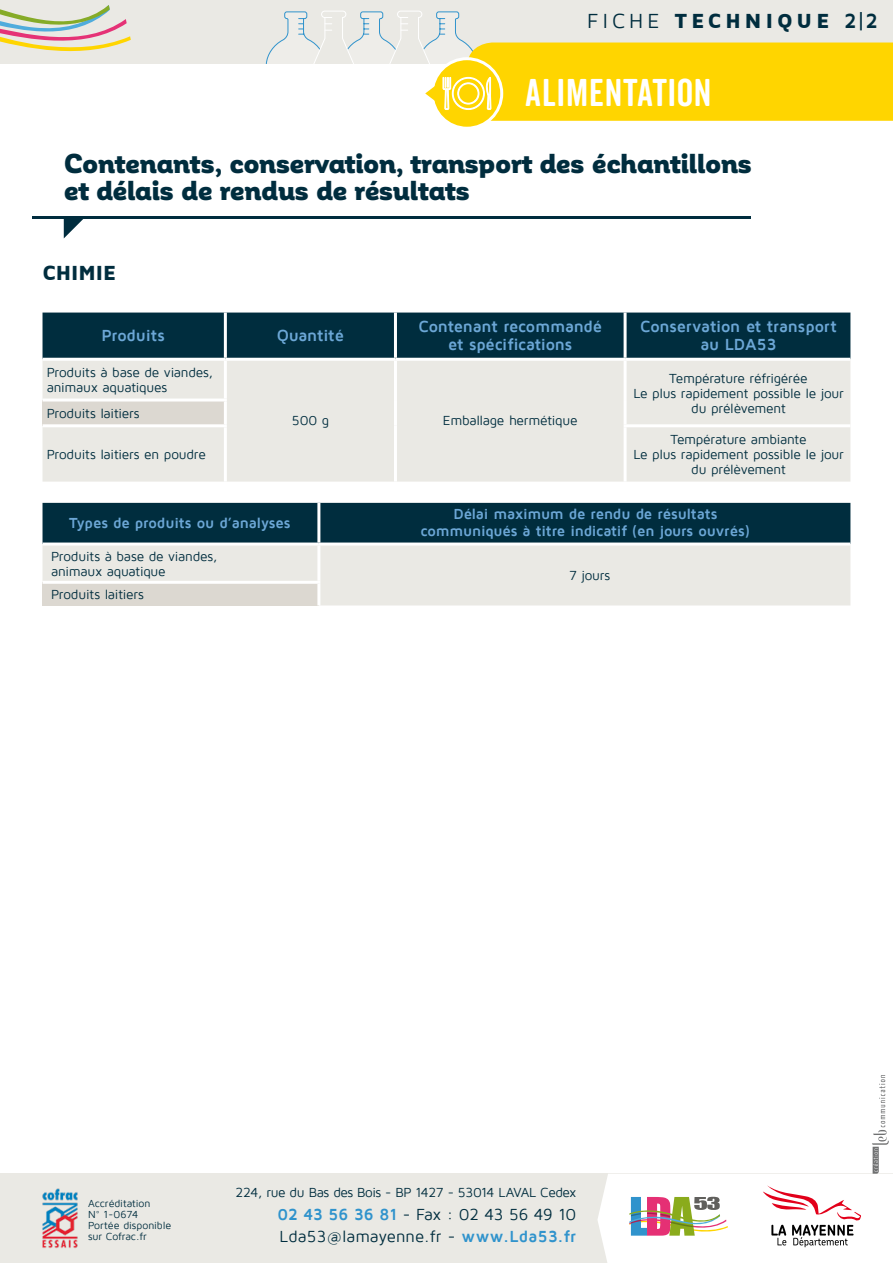
<style>
.page{position:relative;width:893px;height:1263px;background:#fff}
.page>*{position:absolute;margin:0;border:0;box-sizing:border-box;transform-origin:0 0}
.t1{font:37.5px "Veneer Clean Soft";letter-spacing:.025em;color:#fff}
.t2{font:900 27px/27px "Corporative Alt";letter-spacing:-.015em;color:#002d3e}
.t3{font:900 21px "Maven Pro";letter-spacing:.18em;color:#002d3e}
.t4{font:700 21px "Maven Pro";color:#002d3e}
.t5{font:700 16.5px/18px "Maven Pro";letter-spacing:-.01em;color:#6ca7d6;text-align:center}
.t6{font:16.5px/22.5px "Maven Pro";letter-spacing:-.005em;color:#002d3e}
.t7{font:700 15px/16.5px "Maven Pro";letter-spacing:-.015em;color:#6ca7d6;text-align:center}
.t8{font:13.5px/15px "Maven Pro";letter-spacing:-.015em;color:#002d3e}
.t9{font:13.5px "Maven Pro";letter-spacing:-.035em;color:#002d3e}
.t10{font:10.5px/11.2px "Maven Pro";color:#002d3e}
.s1{font-weight:400}
.s2{font-weight:400;font-size:24px}
.s3{font-weight:700;color:#3093cc}
</style>
<div class="page">
<div style="left:0;top:0;width:893px;height:64px;background:#eae9e4"></div>
<svg style="left:0;top:5px;width:131px;height:46px"></svg>
<div style="left:0;top:1174px;width:893px;height:89px;background:#eae9e4"></div>
<img style="left:43px;top:1188px;width:34px;height:60px">
<svg style="left:597px;top:1075px;width:296px;height:188px"></svg>
<svg style="left:265px;top:11px;width:628px;height:116px"></svg>
<hr style="left:32px;top:216px;width:718px;height:2px;background:#002d3e">
<svg style="left:64px;top:218px;width:22px;height:20px"></svg>
<div style="left:43px;top:313px;width:807px;height:45px;background:#002d3e"></div>
<div style="left:43px;top:361px;width:807px;height:121px;background:#eae9e4"></div>
<div style="left:43px;top:400px;width:182px;height:26px;background:#dcd8d1"></div>
<hr style="left:224px;top:313px;width:3px;height:45px;background:#fff">
<hr style="left:394px;top:313px;width:3px;height:45px;background:#fff">
<hr style="left:624px;top:313px;width:3px;height:45px;background:#fff">
<hr style="left:224px;top:361px;width:3px;height:37px;background:#fff">
<hr style="left:394px;top:361px;width:3px;height:39px;background:#fff">
<hr style="left:624px;top:361px;width:3px;height:39px;background:#fff">
<hr style="left:43px;top:398px;width:184px;height:3px;background:#fff">
<hr style="left:224px;top:401px;width:3px;height:23px;background:#fff">
<hr style="left:394px;top:400px;width:3px;height:26px;background:#fff">
<hr style="left:624px;top:400px;width:3px;height:24px;background:#fff">
<hr style="left:43px;top:424px;width:184px;height:3px;background:#fff">
<hr style="left:224px;top:427px;width:3px;height:55px;background:#fff">
<hr style="left:394px;top:426px;width:3px;height:56px;background:#fff">
<hr style="left:624px;top:424px;width:226px;height:3px;background:#fff">
<hr style="left:624px;top:427px;width:3px;height:55px;background:#fff">
<div style="left:43px;top:503px;width:807px;height:39px;background:#002d3e"></div>
<div style="left:43px;top:545px;width:807px;height:60px;background:#eae9e4"></div>
<div style="left:43px;top:582px;width:276px;height:23px;background:#dcd8d1"></div>
<hr style="left:317px;top:503px;width:3px;height:39px;background:#fff">
<hr style="left:317px;top:545px;width:3px;height:36px;background:#fff">
<hr style="left:43px;top:581px;width:277px;height:3px;background:#fff">
<hr style="left:317px;top:584px;width:3px;height:21px;background:#fff">
<h3 class="t3" style="left:587px;top:10px;width:243px"><span class="s1">FICHE</span> TECHNIQUE</h3>
<h3 class="t4" style="left:844px;top:10px;width:35px">2<span class="s2">|</span>2</h3>
<h1 class="t1" style="left:525px;top:70px;width:188px">ALIMENTATION</h1>
<h2 class="t2" style="left:64px;top:150px;width:690px">Contenants, conservation, transport des échantillons et délais de rendus de résultats</h2>
<h3 class="t3" style="left:43px;top:261px;width:75px">CHIMIE</h3>
<p class="t5" style="left:102px;top:326px;width:65px">Produits</p>
<p class="t5" style="left:277px;top:326px;width:69px">Quantité</p>
<p class="t5" style="left:419px;top:317px;width:185px">Contenant recommandé et spécifications</p>
<p class="t5" style="left:640px;top:317px;width:198px">Conservation et transport au LDA53</p>
<p class="t8" style="left:47px;top:365px;width:168px">Produits à base de viandes, animaux aquatiques</p>
<p class="t8" style="left:292px;top:413px;width:39px">500 g</p>
<p class="t8" style="left:443px;top:413px;width:136px">Emballage hermétique</p>
<p class="t8" style="left:633px;top:371px;width:212px;text-align:center">Température réfrigérée<br>Le plus rapidement possible le jour du prélèvement</p>
<p class="t8" style="left:47px;top:406px;width:94px">Produits laitiers</p>
<p class="t8" style="left:47px;top:447px;width:161px">Produits laitiers en poudre</p>
<p class="t8" style="left:633px;top:432px;width:212px;text-align:center">Température ambiante<br>Le plus rapidement possible le jour du prélèvement</p>
<p class="t7" style="left:69px;top:514px;width:223px">Types de produits ou d’analyses</p>
<p class="t7" style="left:421px;top:506px;width:331px">Délai maximum de rendu de résultats communiqués à titre indicatif (en jours ouvrés)</p>
<p class="t8" style="left:51px;top:549px;width:168px">Produits à base de viandes, animaux aquatique</p>
<p class="t8" style="left:569px;top:568px;width:42px">7 jours</p>
<p class="t8" style="left:51px;top:587px;width:94px">Produits laitiers</p>
<p class="t10" style="left:88px;top:1197px;width:85px">Accréditation<br>N° 1-0674<br>Portée disponible sur Cofrac.fr</p>
<p class="t9" style="left:236px;top:1186px;width:342px">224, rue du Bas des Bois - BP 1427 - 53014 LAVAL Cedex</p>
<p class="t6" style="left:278px;top:1203px;width:300px"><span class="s3">02 43 56 36 81</span> - Fax : 02 43 56 49 10<br>Lda53@lamayenne.fr - <span class="s3">www.Lda53.fr</span></p>
</div>
